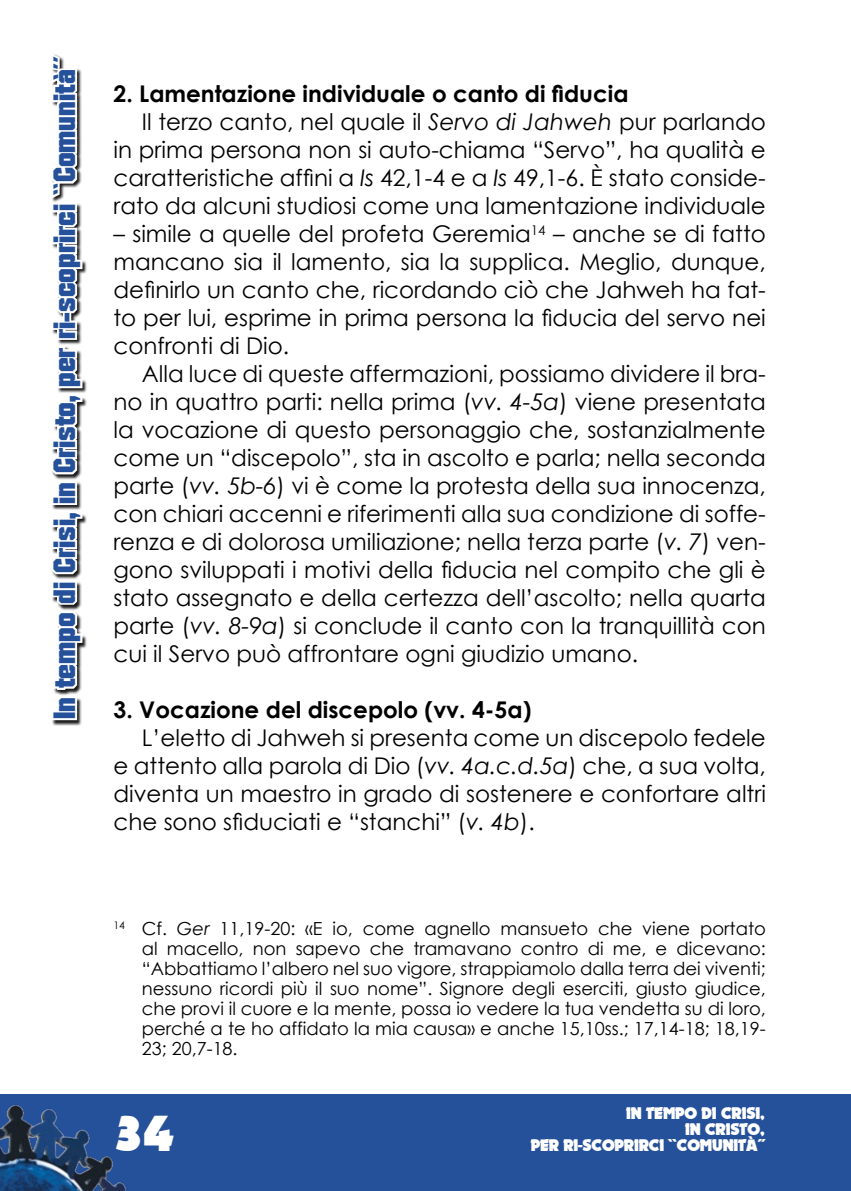
<style>
.page{position:relative;width:851px;height:1191px;background:#fff}
.page>*{position:absolute;margin:0;border:0;box-sizing:border-box;transform-origin:0 0}
.t1{font:48px "November";color:#fff}
.t2{font:30px "Autumn";color:#24519a}
.t3{font:23px/28px "Century Gothic";color:#000;text-align:justify}
.t4{font:700 23px "Century Gothic";color:#000}
.t5{font:18px/20px "Century Gothic";color:#000;text-align:justify}
.t6{font:16px/16px "November";letter-spacing:-.01em;color:#fff;text-align:right}
.s1{font-style:italic}
</style>
<div class="page">
<div style="left:0;top:1094px;width:850px;height:97px;background:#24519a"></div>
<hr style="left:850px;top:1094px;width:1px;height:97px;background:#24519a">
<img style="left:0;top:1105px;width:126px;height:86px">
<div style="left:52px;top:54px;width:35px;height:671px;background:#000;opacity:.9"></div>
<div style="left:51px;top:710px;width:26px;height:10px;border:4px solid #fff"></div>
<svg style="left:51px;top:586px;width:33px;height:129px"></svg>
<div style="left:57px;top:580px;width:20px;height:10px;border:4px solid #fff"></div>
<svg style="left:52px;top:509px;width:32px;height:67px"></svg>
<div style="left:57px;top:495px;width:20px;height:10px;border:4px solid #fff"></div>
<svg style="left:52px;top:325px;width:32px;height:175px"></svg>
<div style="left:57px;top:320px;width:20px;height:10px;border:4px solid #fff"></div>
<svg style="left:55px;top:208px;width:29px;height:107px"></svg>
<div style="left:57px;top:203px;width:20px;height:9px;border:4px solid #fff"></div>
<svg style="left:52px;top:54px;width:29px;height:148px"></svg>
<h2 class="t2" style="left:45px;top:719px;width:664px;rotate:-90deg">In tempo di Crisi, in Cristo, per ri-scoprirci ``Comunità´´</h2>
<p class="t4" style="left:113px;top:79px;width:516px">2. Lamentazione individuale o canto di fiducia</p>
<p class="t3" style="left:142px;top:108px;width:625px">Il terzo canto, nel quale il <span class="s1">Servo di Jahweh</span> pur parlando</p>
<p class="t3" style="left:113px;top:136px;width:653px">in prima persona non si auto-chiama “Servo”, ha qualità e</p>
<p class="t3" style="left:113px;top:164px;width:653px">caratteristiche affini a <span class="s1">Is</span> 42,1-4 e a <span class="s1">Is</span> 49,1-6. È stato conside-</p>
<p class="t3" style="left:113px;top:192px;width:653px">rato da alcuni studiosi come una lamentazione individuale</p>
<p class="t3" style="left:113px;top:220px;width:653px">– simile a quelle del profeta Geremia<sup>14</sup> – anche se di fatto mancano sia il lamento, sia la supplica. Meglio, dunque, definirlo un canto che, ricordando ciò che Jahweh ha fat&shy;to per lui, esprime in prima persona la fiducia del servo nei confronti di Dio.</p>
<p class="t3" style="left:113px;top:360px;width:653px;text-indent:28px">Alla luce di queste affermazioni, possiamo dividere il bra&shy;no in quattro parti: nella prima (<span class="s1">vv. 4-5a</span>) viene presentata la vocazione di questo personaggio che, sostanzialmente come un “discepolo”, sta in ascolto e parla; nella seconda parte (<span class="s1">vv. 5b-6</span>) vi è come la protesta della sua innocenza, con chiari accenni e riferimenti alla sua condizione di soffe&shy;renza e di dolorosa umiliazione; nella terza parte (<span class="s1">v. 7</span>) ven&shy;gono sviluppati i motivi della fiducia nel compito che gli è stato assegnato e della certezza dell’ascolto; nella quarta parte (<span class="s1">vv. 8-9a</span>) si conclude il canto con la tranquillità con cui il Servo può affrontare ogni giudizio umano.</p>
<p class="t4" style="left:113px;top:695px;width:419px">3. Vocazione del discepolo (vv. 4-5a)</p>
<p class="t3" style="left:113px;top:724px;width:654px;text-indent:28px">L’eletto di Jahweh si presenta come un discepolo fedele e attento alla parola di Dio (<span class="s1">vv. 4a.c.d.5a</span>) che, a sua volta, diventa un maestro in grado di sostenere e confortare altri che sono sfiduciati e “stanchi” (<span class="s1">v. 4b</span>).</p>
<p class="t5" style="left:142px;top:918px;width:625px;text-indent:-28px"><sup>14</sup> Cf. <span class="s1">Ger</span> 11,19-20: «E io, come agnello mansueto che viene portato al macello, non sapevo che tramavano contro di me, e dicevano: “Abbattiamo l’albero nel suo vigore, strappiamolo dalla terra dei viventi; nessuno ricordi più il suo nome”. Signore degli eserciti, giusto giudice, che provi il cuore e la mente, possa io vedere la tua vendetta su di loro, perché a te ho affidato la mia causa» e anche 15,10ss.; 17,14-18; 18,19- 23; 20,7-18.</p>
<h1 class="t1" style="left:113px;top:1105px;width:63px">34</h1>
<p class="t6" style="left:626px;top:1106px;width:140px">IN TEMPO DI CRISI,<br>IN CRISTO,</p>
<p class="t6" style="left:530px;top:1138px;width:235px">PER RI-SCOPRIRCI ``COMUNITÀ´´</p>
</div>
